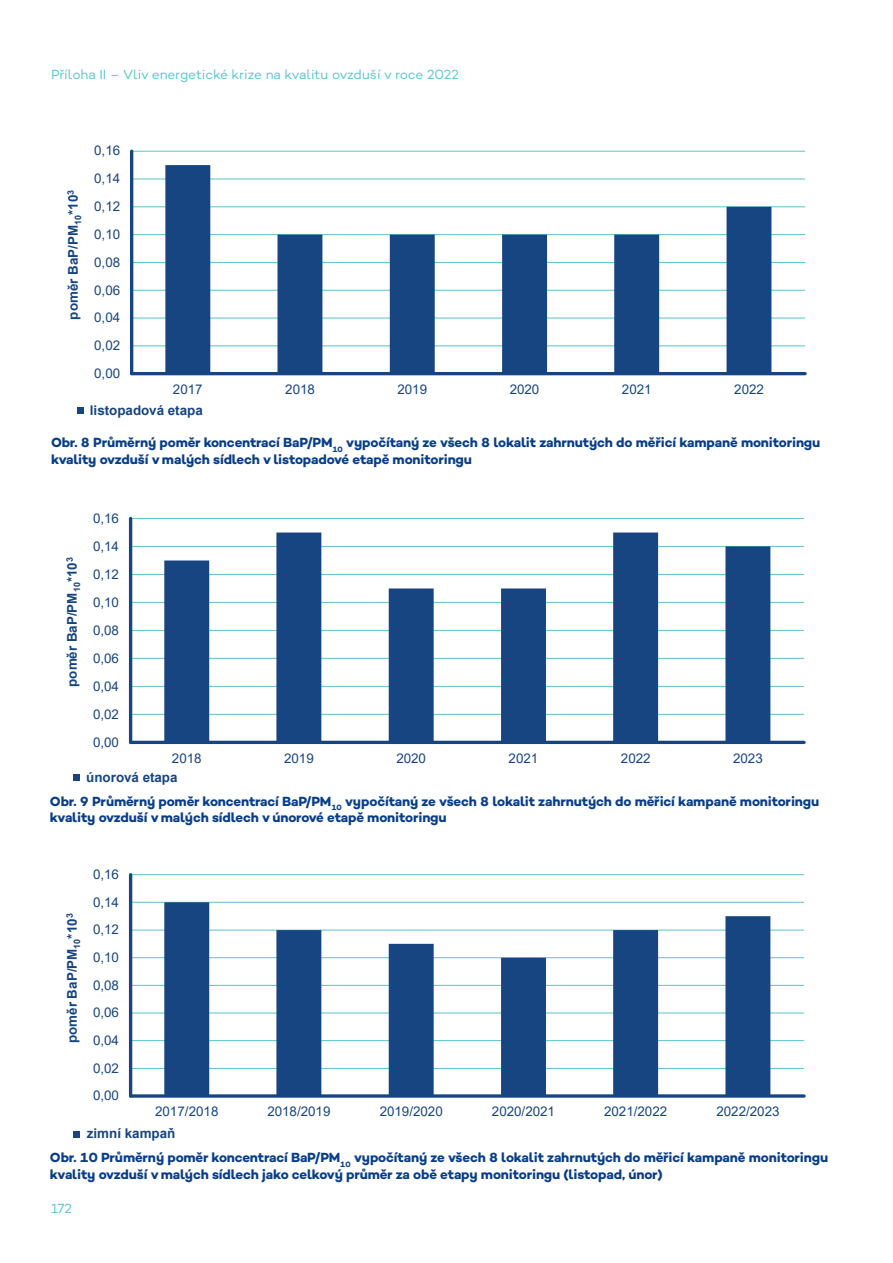
<style>
.page{position:relative;width:893px;height:1263px;background:#fff}
.page>*{position:absolute;margin:0;border:0;box-sizing:border-box;transform-origin:0 0}
.t1{font:700 13.5px/16.5px "Campton";letter-spacing:-.015em;color:#083e89}
.t2{font:13.5px "Campton";letter-spacing:-.01em;color:#54c5cf}
.t3{font:13.35px "Arial";letter-spacing:-.005em;color:#174581}
.t4{font:700 13.35px "Arial";color:#174581}
.t5{font:700 8.85px "Arial";color:#174581}
</style>
<div class="page">
<hr style="left:132px;top:345px;width:673px;height:1px;background:#55c5d0">
<hr style="left:132px;top:318px;width:673px;height:1px;background:#55c5d0">
<hr style="left:132px;top:290px;width:673px;height:1px;background:#55c5d0">
<hr style="left:132px;top:262px;width:673px;height:1px;background:#55c5d0">
<hr style="left:132px;top:234px;width:673px;height:1px;background:#55c5d0">
<hr style="left:132px;top:206px;width:673px;height:1px;background:#55c5d0">
<hr style="left:132px;top:179px;width:673px;height:1px;background:#55c5d0">
<hr style="left:132px;top:151px;width:673px;height:1px;background:#55c5d0">
<svg style="left:165px;top:165px;width:606px;height:207px"></svg>
<hr style="left:130px;top:151px;width:3px;height:223px;background:#174581">
<hr style="left:132px;top:372px;width:673px;height:3px;background:#174581">
<div style="left:77px;top:407px;width:6px;height:7px;background:#174581"></div>
<hr style="left:131px;top:714px;width:673px;height:1px;background:#55c5d0">
<hr style="left:131px;top:686px;width:673px;height:1px;background:#55c5d0">
<hr style="left:131px;top:658px;width:673px;height:1px;background:#55c5d0">
<hr style="left:131px;top:630px;width:673px;height:1px;background:#55c5d0">
<hr style="left:131px;top:602px;width:673px;height:1px;background:#55c5d0">
<hr style="left:131px;top:574px;width:673px;height:1px;background:#55c5d0">
<hr style="left:131px;top:546px;width:673px;height:1px;background:#55c5d0">
<hr style="left:131px;top:518px;width:673px;height:1px;background:#55c5d0">
<svg style="left:164px;top:532px;width:606px;height:209px"></svg>
<hr style="left:129px;top:518px;width:3px;height:224px;background:#174581">
<hr style="left:131px;top:741px;width:673px;height:3px;background:#174581">
<div style="left:73px;top:774px;width:7px;height:7px;background:#174581"></div>
<hr style="left:131px;top:1068px;width:673px;height:1px;background:#55c5d0">
<hr style="left:131px;top:1040px;width:673px;height:1px;background:#55c5d0">
<hr style="left:131px;top:1012px;width:673px;height:1px;background:#55c5d0">
<hr style="left:131px;top:985px;width:673px;height:1px;background:#55c5d0">
<hr style="left:131px;top:957px;width:673px;height:1px;background:#55c5d0">
<hr style="left:131px;top:930px;width:673px;height:1px;background:#55c5d0">
<hr style="left:131px;top:902px;width:673px;height:1px;background:#55c5d0">
<hr style="left:131px;top:874px;width:673px;height:1px;background:#55c5d0">
<svg style="left:164px;top:902px;width:606px;height:192px"></svg>
<hr style="left:129px;top:875px;width:3px;height:221px;background:#174581">
<svg style="left:131px;top:1094px;width:673px;height:4px;fill:#174581"></svg>
<svg style="left:74px;top:1131px;width:6px;height:6px"></svg>
<p class="t2" style="left:51px;top:66px;width:409px">Příloha II – Vliv energetické krize na kvalitu ovzduší v roce 2022</p>
<p class="t3" style="left:94px;top:142px;width:27px">0,16</p>
<p class="t5" style="left:72px;top:225px;width:37px;rotate:-90deg">10<sup>*10</sup>3</p>
<p class="t4" style="left:64px;top:320px;width:96px;rotate:-90deg">p o m rě B Pa P/ M</p>
<p class="t3" style="left:94px;top:169px;width:27px">0,14</p>
<p class="t3" style="left:94px;top:197px;width:27px">0,12</p>
<p class="t3" style="left:94px;top:225px;width:27px">0,10</p>
<p class="t3" style="left:94px;top:253px;width:27px">0,08</p>
<p class="t3" style="left:94px;top:281px;width:27px">0,06</p>
<p class="t3" style="left:94px;top:308px;width:27px">0,04</p>
<p class="t3" style="left:94px;top:336px;width:27px">0,02</p>
<p class="t3" style="left:94px;top:364px;width:27px">0,00</p>
<p class="t3" style="left:173px;top:380px;width:31px">2017</p>
<p class="t3" style="left:285px;top:380px;width:31px">2018</p>
<p class="t3" style="left:397px;top:380px;width:31px">2019</p>
<p class="t3" style="left:510px;top:380px;width:31px">2020</p>
<p class="t3" style="left:622px;top:380px;width:31px">2021</p>
<p class="t3" style="left:734px;top:380px;width:31px">2022</p>
<p class="t4" style="left:90px;top:401px;width:114px">listopadová etapa</p>
<p class="t1" style="left:51px;top:434px;width:771px">Obr. 8 Průměrný poměr koncentrací BaP/PM<sub>10</sub> vypočítaný ze všech 8 lokalit zahrnutých do měřicí kampaně monitoringu kvality ovzduší v malých sídlech v listopadové etapě monitoringu</p>
<p class="t3" style="left:93px;top:509px;width:27px">0,16</p>
<p class="t5" style="left:71px;top:592px;width:37px;rotate:-90deg">10<sup>*10</sup>3</p>
<p class="t4" style="left:63px;top:687px;width:96px;rotate:-90deg">p o m rě B Pa P/ M</p>
<p class="t3" style="left:93px;top:537px;width:27px">0,14</p>
<p class="t3" style="left:93px;top:565px;width:27px">0,12</p>
<p class="t3" style="left:93px;top:593px;width:27px">0,10</p>
<p class="t3" style="left:93px;top:621px;width:27px">0,08</p>
<p class="t3" style="left:93px;top:649px;width:27px">0,06</p>
<p class="t3" style="left:93px;top:677px;width:27px">0,04</p>
<p class="t3" style="left:93px;top:705px;width:27px">0,02</p>
<p class="t3" style="left:93px;top:733px;width:27px">0,00</p>
<p class="t3" style="left:172px;top:749px;width:31px">2018</p>
<p class="t3" style="left:284px;top:749px;width:31px">2019</p>
<p class="t3" style="left:396px;top:749px;width:31px">2020</p>
<p class="t3" style="left:509px;top:749px;width:31px">2021</p>
<p class="t3" style="left:621px;top:749px;width:31px">2022</p>
<p class="t3" style="left:733px;top:749px;width:31px">2023</p>
<p class="t4" style="left:86px;top:768px;width:93px">únorová etapa</p>
<p class="t1" style="left:50px;top:793px;width:771px">Obr. 9 Průměrný poměr koncentrací BaP/PM<sub>10</sub> vypočítaný ze všech 8 lokalit zahrnutých do měřicí kampaně monitoringu kvality ovzduší v malých sídlech v únorové etapě monitoringu</p>
<p class="t3" style="left:93px;top:865px;width:27px">0,16</p>
<p class="t5" style="left:71px;top:948px;width:37px;rotate:-90deg">10<sup>*10</sup>3</p>
<p class="t4" style="left:63px;top:1043px;width:96px;rotate:-90deg">p o m rě B Pa P/ M</p>
<p class="t3" style="left:93px;top:893px;width:27px">0,14</p>
<p class="t3" style="left:93px;top:920px;width:27px">0,12</p>
<p class="t3" style="left:93px;top:948px;width:27px">0,10</p>
<p class="t3" style="left:93px;top:976px;width:27px">0,08</p>
<p class="t3" style="left:93px;top:1003px;width:27px">0,06</p>
<p class="t3" style="left:93px;top:1031px;width:27px">0,04</p>
<p class="t3" style="left:93px;top:1059px;width:27px">0,02</p>
<p class="t3" style="left:93px;top:1086px;width:27px">0,00</p>
<p class="t3" style="left:155px;top:1102px;width:65px">2017/2018</p>
<p class="t3" style="left:267px;top:1102px;width:65px">2018/2019</p>
<p class="t3" style="left:380px;top:1102px;width:65px">2019/2020</p>
<p class="t3" style="left:492px;top:1102px;width:65px">2020/2021</p>
<p class="t3" style="left:604px;top:1102px;width:65px">2021/2022</p>
<p class="t3" style="left:716px;top:1102px;width:65px">2022/2023</p>
<p class="t4" style="left:87px;top:1124px;width:90px">zimní kampaň</p>
<p class="t1" style="left:50px;top:1149px;width:780px">Obr. 10 Průměrný poměr koncentrací BaP/PM<sub>10</sub> vypočítaný ze všech 8 lokalit zahrnutých do měřicí kampaně monitoringu kvality ovzduší v malých sídlech jako celkový průměr za obě etapy monitoringu (listopad, únor)</p>
<p class="t2" style="left:51px;top:1200px;width:23px">172</p>
</div>
